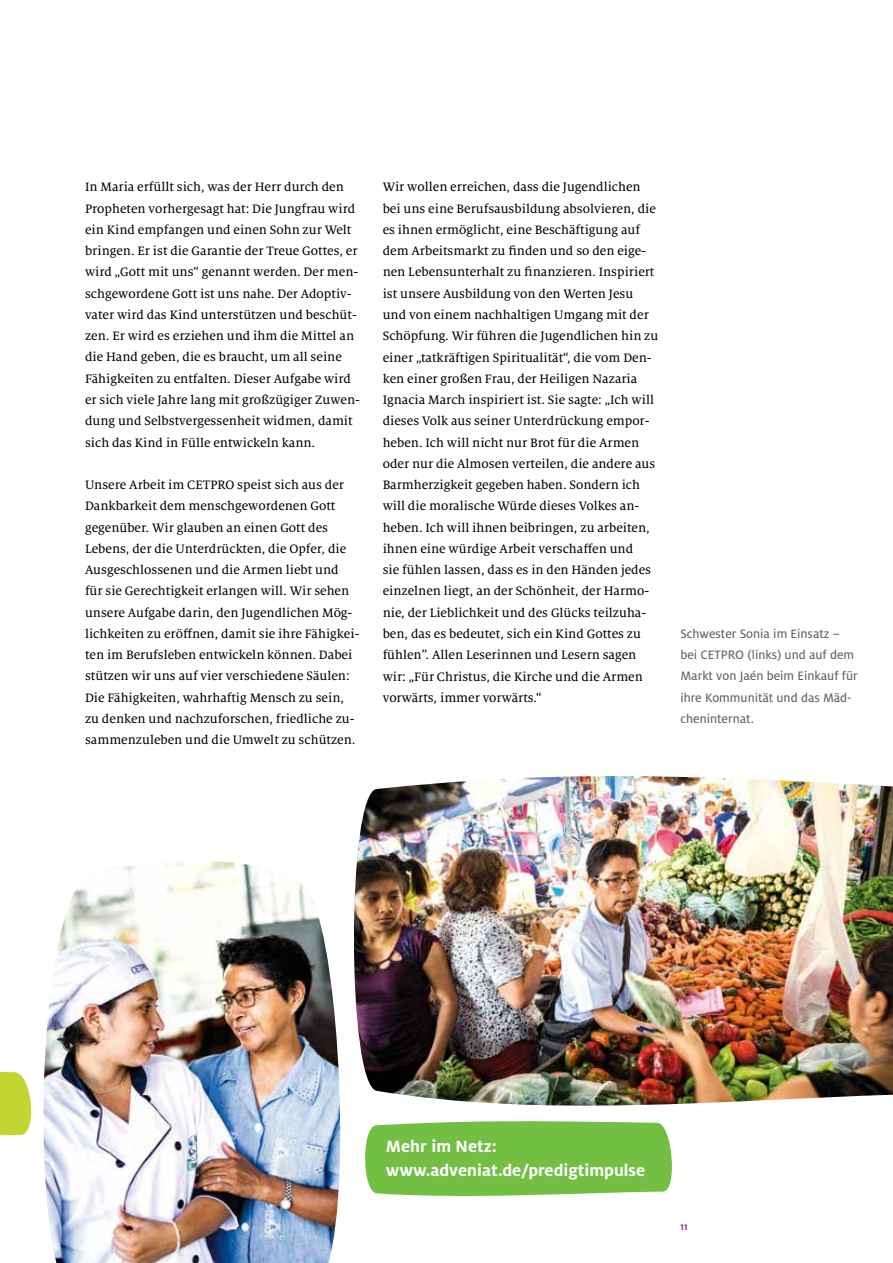
<style>
.page{position:relative;width:893px;height:1263px;background:#fff}
.page>*{position:absolute;margin:0;border:0;box-sizing:border-box;transform-origin:0 0}
.t1{font:700 18px/24px "Milo OT";color:#fff}
.t2{font:13.5px/21.3px "Milo Serif OT Text";color:#000}
.t3{font:13.5px/21.3px "Milo OT Text";color:#6a5f58}
.t4{font:700 9px "Milo OT";color:#892890}
</style>
<div class="page">
<img style="left:43px;top:861px;width:298px;height:402px">
<svg style="left:0;top:1071px;width:32px;height:65px;background:#c8dc4e"></svg>
<img style="left:354px;top:776px;width:539px;height:330px">
<svg style="left:365px;top:1121px;width:307px;height:75px;background:#7ac24e"></svg>
<p class="t2" style="left:85px;top:177px;width:276px">In Maria erfüllt sich, was der Herr durch den Propheten vorhergesagt hat: Die Jungfrau wird ein Kind empfangen und einen Sohn zur Welt bringen. Er ist die Garantie der Treue Gottes, er wird „Gott mit uns“ genannt werden. Der men&shy;schgewordene Gott ist uns nahe. Der Adoptiv&shy;vater wird das Kind unterstützen und beschüt&shy;zen. Er wird es erziehen und ihm die Mittel an die Hand geben, die es braucht, um all seine Fähigkeiten zu entfalten. Dieser Aufgabe wird er sich viele Jahre lang mit großzügiger Zuwen&shy;dung und Selbstvergessenheit widmen, damit sich das Kind in Fülle entwickeln kann.</p>
<p class="t2" style="left:85px;top:474px;width:276px">Unsere Arbeit im CETPRO speist sich aus der Dankbarkeit dem menschgewordenen Gott gegenüber. Wir glauben an einen Gott des Lebens, der die Unterdrückten, die Opfer, die Ausgeschlossenen und die Armen liebt und für sie Gerechtigkeit erlangen will. Wir sehen unsere Aufgabe darin, den Jugendlichen Mög&shy;lichkeiten zu eröffnen, damit sie ihre Fähigkei&shy;ten im Berufsleben entwickeln können. Dabei stützen wir uns auf vier verschiedene Säulen:<br>Die Fähigkeiten, wahrhaftig Mensch zu sein, zu denken und nachzuforschen, friedliche zu&shy;sammenzuleben und die Umwelt zu schützen.</p>
<p class="t2" style="left:383px;top:177px;width:277px">Wir wollen erreichen, dass die Jugendlichen bei uns eine Berufsausbildung absolvieren, die es ihnen ermöglicht, eine Beschäftigung auf dem Arbeitsmarkt zu finden und so den eige&shy;nen Lebensunterhalt zu finanzieren. Inspiriert ist unsere Ausbildung von den Werten Jesu und von einem nachhaltigen Umgang mit der Schöpfung. Wir führen die Jugendlichen hin zu einer „tatkräftigen Spiritualität“, die vom Den&shy;ken einer großen Frau, der Heiligen Nazaria Ignacia March inspiriert ist. Sie sagte: „Ich will dieses Volk aus seiner Unterdrückung empor&shy;heben. Ich will nicht nur Brot für die Armen oder nur die Almosen verteilen, die andere aus Barmherzigkeit gegeben haben. Sondern ich will die moralische Würde dieses Volkes an&shy;heben. Ich will ihnen beibringen, zu arbeiten, ihnen eine würdige Arbeit verschaffen und<br>sie fühlen lassen, dass es in den Händen jedes einzelnen liegt, an der Schönheit, der Harmo&shy;nie, der Lieblichkeit und des Glücks teilzuha&shy;ben, das es bedeutet, sich ein Kind Gottes zu fühlen”. Allen Leserinnen und Lesern sagen wir: „Für Christus, die Kirche und die Armen vorwärts, immer vorwärts.“</p>
<p class="t3" style="left:680px;top:623px;width:179px">Schwester Sonia im Einsatz – bei CETPRO (links) und auf dem<br>Markt von Jaén beim Einkauf für ihre Kommunität und das Mäd&shy;cheninternat.</p>
<h1 class="t1" style="left:386px;top:1134px;width:261px">Mehr im Netz: www.adveniat.de/predigtimpulse</h1>
<p class="t4" style="left:680px;top:1222px;width:9px">11</p>
</div>
